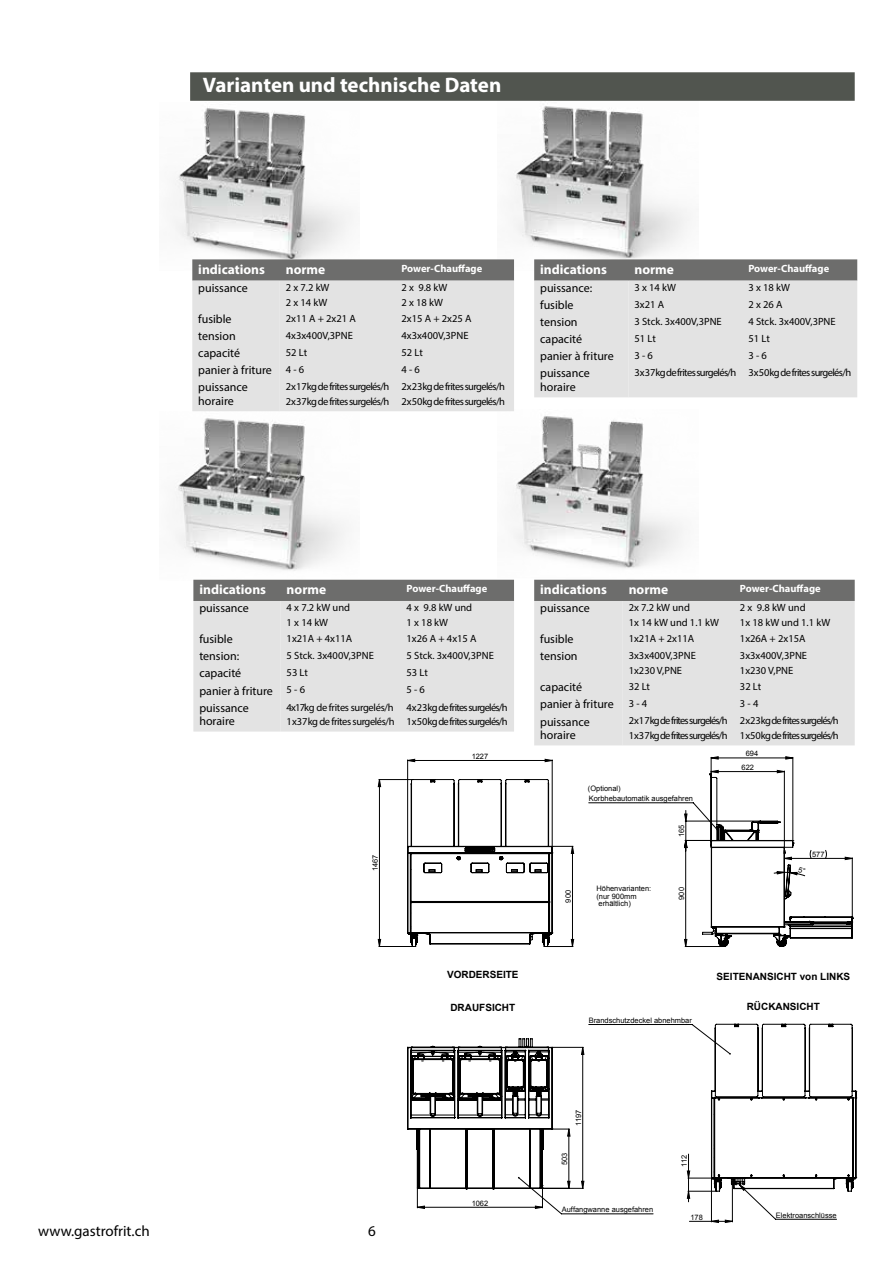
<style>
.page{position:relative;width:893px;height:1263px;background:#fff}
.page>*{position:absolute;margin:0;border:0;box-sizing:border-box;transform-origin:0 0}
.t1{font:700 21px "Myriad Pro";color:#fff}
.t2{font:15px "Myriad Pro";color:#000}
.t3{font:700 13.5px "Myriad Pro";color:#fff}
.t4{font:12px/13.5px "Myriad Pro";color:#000}
.t5{font:10.5px/15px "Myriad Pro";color:#000}
.t6{font:10.5px/14.5px "Myriad Pro";letter-spacing:-.06em;color:#000}
.t7{font:10.5px/14.5px "Myriad Pro";letter-spacing:-.08em;color:#000}
.t8{font:700 10.5px "Myriad Pro";color:#fff}
.t9{font:10.5px/14.5px "Myriad Pro";letter-spacing:-.035em;color:#000}
.t10{font:10.5px/14.5px "Myriad Pro";letter-spacing:-.07em;color:#000}
.t11{font:700 9.9px "Arial";color:#000}
.t12{font:7.5px/7.5px "Arial";color:#000}
.s1{font-size:10.5px}
</style>
<div class="page">
<hr style="left:407px;top:760px;width:1px;height:86px;background:#000">
<hr style="left:793px;top:757px;width:1px;height:83px;background:#000">
<hr style="left:353px;top:747px;width:540px;height:1px;background:#000">
<hr style="left:353px;top:747px;width:1px;height:486px;background:#000">
<hr style="left:353px;top:1237px;width:540px;height:1px;background:#000">
<hr style="left:892px;top:747px;width:1px;height:486px;background:#000">
<hr style="left:732px;top:1179px;width:1px;height:43px;background:#000">
<hr style="left:711px;top:1178px;width:1px;height:44px;background:#000">
<svg style="left:378px;top:779px;width:310px;height:419px"></svg>
<svg style="left:689px;top:1220px;width:43px;height:3px"></svg>
<svg style="left:407px;top:779px;width:166px;height:168px"></svg>
<svg style="left:407px;top:1039px;width:162px;height:169px"></svg>
<svg style="left:688px;top:1024px;width:169px;height:178px"></svg>
<img style="left:174px;top:107px;width:177px;height:152px">
<img style="left:512px;top:106px;width:178px;height:153px">
<img style="left:175px;top:411px;width:185px;height:169px">
<img style="left:497px;top:416px;width:201px;height:164px">
<svg style="left:534px;top:259px;width:323px;height:138px;background:#d1d1d1"></svg>
<svg style="left:193px;top:580px;width:321px;height:151px;background:#d2d2d2"></svg>
<svg style="left:534px;top:580px;width:321px;height:165px;background:#d4d4d3"></svg>
<svg style="left:192px;top:259px;width:322px;height:152px;background:#d2d2d2"></svg>
<div style="left:190px;top:72px;width:665px;height:29px;background:#51554f"></div>
<svg style="left:685px;top:770px;width:168px;height:177px"></svg>
<h1 class="t1" style="left:203px;top:72px;width:300px">Varianten und technische Daten</h1>
<p class="t3" style="left:198px;top:260px;width:68px">indications</p>
<p class="t3" style="left:286px;top:260px;width:41px">norme</p>
<p class="t8" style="left:401px;top:261px;width:82px">Power-Chauffage</p>
<p class="t4" style="left:198px;top:281px;width:51px">puissance</p>
<p class="t5" style="left:286px;top:279px;width:45px">2 x 7.2 kW<br>2 x 14 kW</p>
<p class="t5" style="left:401px;top:279px;width:47px">2 x 9.8 kW<br>2 x 18 kW</p>
<p class="t4" style="left:198px;top:312px;width:35px">fusible</p>
<p class="t5" style="left:286px;top:310px;width:72px">2x11 A + 2x21 A</p>
<p class="t5" style="left:401px;top:310px;width:72px">2x15 A + 2x25 A</p>
<p class="t4" style="left:198px;top:329px;width:39px">tension</p>
<p class="t5" style="left:286px;top:328px;width:69px">4x3x400V,3PNE</p>
<p class="t5" style="left:401px;top:328px;width:69px">4x3x400V,3PNE</p>
<p class="t4" style="left:198px;top:346px;width:43px">capacité</p>
<p class="t5" style="left:286px;top:345px;width:23px">52 Lt</p>
<p class="t5" style="left:401px;top:345px;width:23px">52 Lt</p>
<p class="t4" style="left:198px;top:363px;width:107px">panier à friture <span class="s1">4 - 6</span></p>
<p class="t5" style="left:401px;top:362px;width:20px">4 - 6</p>
<p class="t4" style="left:198px;top:380px;width:51px">puissance horaire</p>
<p class="t6" style="left:286px;top:379px;width:105px">2x17kg de frites surgelés/h<br>2x37kg de frites surgelés/h</p>
<p class="t6" style="left:401px;top:379px;width:105px">2x23kg de frites surgelés/h<br>2x50kg de frites surgelés/h</p>
<p class="t3" style="left:540px;top:260px;width:68px">indications</p>
<p class="t3" style="left:634px;top:260px;width:41px">norme</p>
<p class="t8" style="left:748px;top:261px;width:82px">Power-Chauffage</p>
<p class="t4" style="left:540px;top:281px;width:53px">puissance:</p>
<p class="t5" style="left:634px;top:279px;width:43px">3 x 14 kW</p>
<p class="t5" style="left:748px;top:279px;width:43px">3 x 18 kW</p>
<p class="t4" style="left:540px;top:298px;width:35px">fusible</p>
<p class="t5" style="left:634px;top:297px;width:31px">3x21 A</p>
<p class="t5" style="left:748px;top:297px;width:36px">2 x 26 A</p>
<p class="t4" style="left:540px;top:315px;width:39px">tension</p>
<p class="t5" style="left:634px;top:314px;width:89px">3 Stck. 3x400V,3PNE</p>
<p class="t5" style="left:748px;top:314px;width:89px">4 Stck. 3x400V,3PNE</p>
<p class="t4" style="left:540px;top:332px;width:43px">capacité</p>
<p class="t5" style="left:634px;top:331px;width:23px">51 Lt</p>
<p class="t5" style="left:748px;top:331px;width:23px">51 Lt</p>
<p class="t4" style="left:540px;top:349px;width:75px">panier à friture</p>
<p class="t5" style="left:634px;top:348px;width:20px">3 - 6</p>
<p class="t5" style="left:748px;top:348px;width:20px">3 - 6</p>
<p class="t4" style="left:540px;top:366px;width:51px">puissance horaire</p>
<p class="t6" style="left:634px;top:365px;width:218px">3x37kg de frites surgelés/h 3x50kg de frites surgelés/h</p>
<p class="t3" style="left:199px;top:581px;width:68px">indications</p>
<p class="t3" style="left:287px;top:581px;width:41px">norme</p>
<p class="t8" style="left:407px;top:581px;width:82px">Power-Chauffage</p>
<p class="t4" style="left:199px;top:601px;width:51px">puissance</p>
<p class="t5" style="left:287px;top:600px;width:65px">4 x 7.2 kW und<br>1 x 14 kW</p>
<p class="t5" style="left:407px;top:600px;width:67px">4 x 9.8 kW und<br>1 x 18 kW</p>
<p class="t4" style="left:199px;top:632px;width:35px">fusible</p>
<p class="t5" style="left:287px;top:631px;width:67px">1x21A + 4x11A</p>
<p class="t5" style="left:407px;top:631px;width:72px">1x26 A + 4x15 A</p>
<p class="t4" style="left:199px;top:649px;width:41px">tension:</p>
<p class="t5" style="left:287px;top:648px;width:89px">5 Stck. 3x400V,3PNE</p>
<p class="t5" style="left:407px;top:648px;width:89px">5 Stck. 3x400V,3PNE</p>
<p class="t4" style="left:199px;top:666px;width:43px">capacité</p>
<p class="t5" style="left:287px;top:665px;width:23px">53 Lt</p>
<p class="t5" style="left:407px;top:665px;width:23px">53 Lt</p>
<p class="t4" style="left:199px;top:683px;width:107px">panier à friture <span class="s1">5 - 6</span></p>
<p class="t5" style="left:407px;top:682px;width:20px">5 - 6</p>
<p class="t4" style="left:199px;top:701px;width:51px">puissance horaire</p>
<p class="t9" style="left:287px;top:699px;width:109px">4x17kg de frites surgelés/h<br>1x37kg de frites surgelés/h</p>
<p class="t10" style="left:407px;top:699px;width:103px">4x23kg de frites surgelés/h<br>1x50kg de frites surgelés/h</p>
<p class="t3" style="left:540px;top:581px;width:68px">indications</p>
<p class="t3" style="left:629px;top:581px;width:41px">norme</p>
<p class="t8" style="left:740px;top:581px;width:82px">Power-Chauffage</p>
<p class="t4" style="left:540px;top:601px;width:51px">puissance</p>
<p class="t5" style="left:629px;top:600px;width:92px">2x 7.2 kW und<br>1x 14 kW und 1.1 kW</p>
<p class="t5" style="left:740px;top:600px;width:92px">2 x 9.8 kW und<br>1x 18 kW und 1.1 kW</p>
<p class="t4" style="left:540px;top:632px;width:35px">fusible</p>
<p class="t5" style="left:629px;top:631px;width:67px">1x21A + 2x11A</p>
<p class="t5" style="left:740px;top:631px;width:67px">1x26A + 2x15A</p>
<p class="t4" style="left:540px;top:649px;width:39px">tension</p>
<p class="t5" style="left:629px;top:648px;width:69px">3x3x400V,3PNE<br>1x230 V,PNE</p>
<p class="t5" style="left:740px;top:648px;width:69px">3x3x400V,3PNE<br>1x230 V,PNE</p>
<p class="t4" style="left:540px;top:680px;width:43px">capacité</p>
<p class="t5" style="left:629px;top:679px;width:23px">32 Lt</p>
<p class="t5" style="left:740px;top:679px;width:23px">32 Lt</p>
<p class="t4" style="left:540px;top:697px;width:108px">panier à friture <span class="s1">3 - 4</span></p>
<p class="t5" style="left:740px;top:696px;width:20px">3 - 4</p>
<p class="t4" style="left:540px;top:714px;width:51px">puissance horaire</p>
<p class="t7" style="left:629px;top:713px;width:100px">2x17kg de frites surgelés/h<br>1x37kg de frites surgelés/h</p>
<p class="t7" style="left:740px;top:713px;width:100px">2x23kg de frites surgelés/h<br>1x50kg de frites surgelés/h</p>
<p class="t12" style="left:472px;top:752px;width:18px">1227</p>
<p class="t12" style="left:746px;top:750px;width:14px">694</p>
<p class="t12" style="left:741px;top:763px;width:14px">622</p>
<p class="t12" style="left:588px;top:785px;width:34px">(Optional)</p>
<p class="t12" style="left:589px;top:795px;width:106px">Korbhebautomatik ausgefahren</p>
<p class="t12" style="left:678px;top:837px;width:14px;rotate:-90deg">165</p>
<p class="t12" style="left:371px;top:871px;width:18px;rotate:-90deg">1467</p>
<p class="t12" style="left:812px;top:850px;width:14px">577</p>
<p class="t12" style="left:564px;top:903px;width:14px;rotate:-90deg">900</p>
<p class="t12" style="left:596px;top:885px;width:56px">Höhenvarianten: (nur 900mm erhältlich)</p>
<p class="t12" style="left:678px;top:900px;width:14px;rotate:-90deg">900</p>
<p class="t11" style="left:447px;top:968px;width:73px">VORDERSEITE</p>
<p class="t11" style="left:450px;top:1001px;width:66px">DRAUFSICHT</p>
<p class="t12" style="left:589px;top:1016px;width:105px">Brandschutzdeckel abnehmbar</p>
<p class="t11" style="left:717px;top:970px;width:135px">SEITENANSICHT von LINKS</p>
<p class="t11" style="left:747px;top:999px;width:75px">RÜCKANSICHT</p>
<h2 class="t2" style="left:38px;top:1222px;width:113px">www.gastrofrit.ch</h2>
<h2 class="t2" style="left:368px;top:1222px;width:9px">6</h2>
<p class="t12" style="left:472px;top:1199px;width:18px">1062</p>
<p class="t12" style="left:575px;top:1126px;width:18px;rotate:-90deg">1197</p>
<p class="t12" style="left:561px;top:1165px;width:14px;rotate:-90deg">503</p>
<p class="t12" style="left:562px;top:1206px;width:93px">Auffangwanne ausgefahren</p>
<p class="t12" style="left:680px;top:1167px;width:14px;rotate:-90deg">112</p>
<p class="t12" style="left:690px;top:1213px;width:14px">178</p>
<p class="t12" style="left:776px;top:1211px;width:62px">Elektroanschlüsse</p>
</div>
